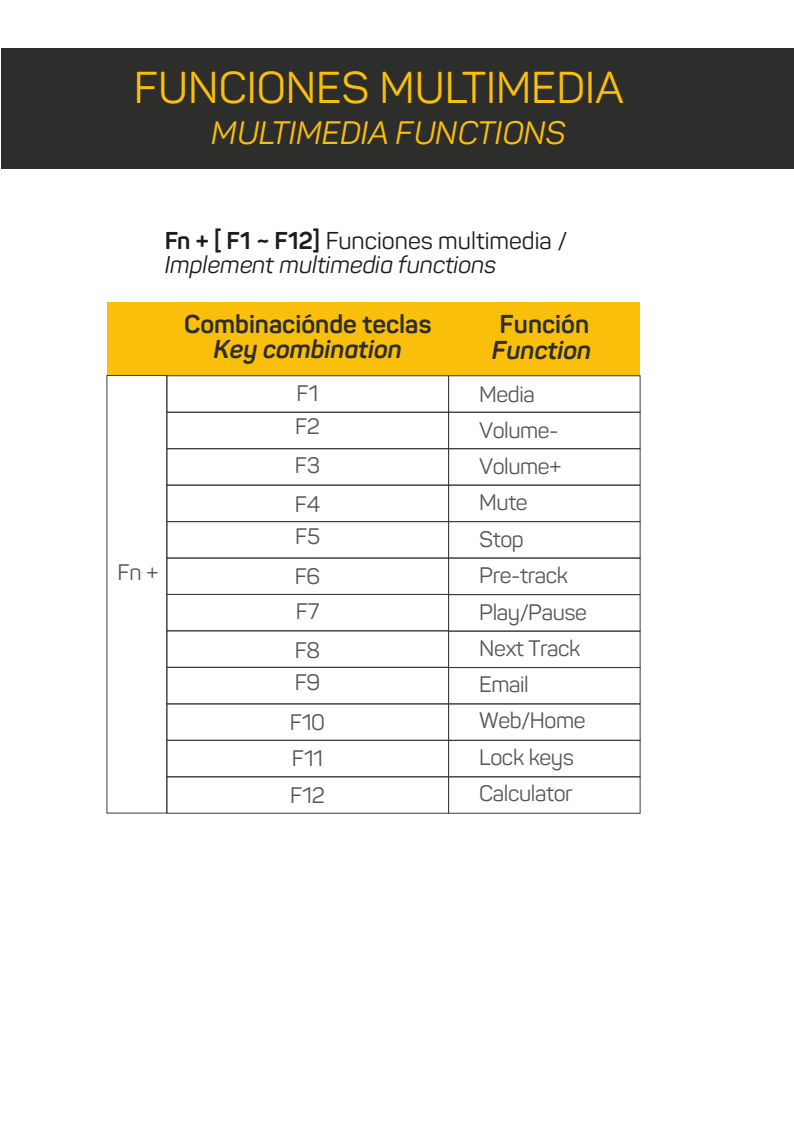
<style>
.page{position:relative;width:794px;height:1134px;background:#fff}
.page>*{position:absolute;margin:0;border:0;box-sizing:border-box;transform-origin:0 0}
.t1{font:44px "Panton";color:#fabf0b}
.t2{font:italic 32px "Panton";color:#fabf0b}
.t3{font:700 25.6px "Panton";color:#2d2d2b}
.t4{font:italic 700 25.6px "Panton";color:#2d2d2b}
.t5{font:italic 24px/24px "Panton";color:#1d1d1b}
.t6{font:22px/36.4px "Panton";letter-spacing:-.015em;color:#575756}
.s1{font-weight:700;font-style:normal}
.s2{font-style:normal}
</style>
<div class="page">
<div style="left:2px;top:48px;width:792px;height:120px;background:#2d2d2b"></div>
<div style="left:167px;top:302px;width:281px;height:74px;background:#fabf0b"></div>
<div style="left:107px;top:302px;width:60px;height:74px;background:#fabf0b"></div>
<div style="left:448px;top:303px;width:192px;height:73px;background:#fabf0b"></div>
<div style="left:448px;top:375px;width:192px;height:38px;border:1px solid #3c3c3b"></div>
<div style="left:448px;top:412px;width:192px;height:37px;border:1px solid #3c3c3b"></div>
<div style="left:448px;top:448px;width:192px;height:38px;border:1px solid #3c3c3b"></div>
<div style="left:448px;top:485px;width:192px;height:37px;border:1px solid #3c3c3b"></div>
<div style="left:166px;top:375px;width:283px;height:38px;border:1px solid #3c3c3b"></div>
<div style="left:166px;top:448px;width:283px;height:38px;border:1px solid #3c3c3b"></div>
<div style="left:166px;top:485px;width:283px;height:37px;border:1px solid #3c3c3b"></div>
<div style="left:448px;top:521px;width:192px;height:37px;border:1px solid #3c3c3b"></div>
<div style="left:166px;top:521px;width:283px;height:37px;border:1px solid #3c3c3b"></div>
<div style="left:448px;top:557px;width:192px;height:38px;border:1px solid #3c3c3b"></div>
<div style="left:448px;top:594px;width:192px;height:38px;border:1px solid #3c3c3b"></div>
<div style="left:448px;top:631px;width:192px;height:37px;border:1px solid #3c3c3b"></div>
<div style="left:448px;top:667px;width:192px;height:37px;border:1px solid #3c3c3b"></div>
<div style="left:448px;top:703px;width:192px;height:38px;border:1px solid #3c3c3b"></div>
<div style="left:448px;top:740px;width:192px;height:37px;border:1px solid #3c3c3b"></div>
<div style="left:166px;top:557px;width:283px;height:38px;border:1px solid #3c3c3b"></div>
<div style="left:166px;top:594px;width:283px;height:37px;border:1px solid #3c3c3b"></div>
<div style="left:166px;top:630px;width:283px;height:38px;border:1px solid #3c3c3b"></div>
<div style="left:166px;top:667px;width:283px;height:37px;border:1px solid #3c3c3b"></div>
<div style="left:166px;top:703px;width:283px;height:38px;border:1px solid #3c3c3b"></div>
<div style="left:166px;top:740px;width:283px;height:37px;border:1px solid #3c3c3b"></div>
<div style="left:448px;top:776px;width:192px;height:38px;border:1px solid #3c3c3b"></div>
<div style="left:166px;top:776px;width:283px;height:38px;border:1px solid #3c3c3b"></div>
<h1 class="t1" style="left:134px;top:60px;width:491px">FUNCIONES MULTIMEDIA</h1>
<h2 class="t2" style="left:211px;top:113px;width:356px">MULTIMEDIA FUNCTIONS</h2>
<p class="t5" style="left:165px;top:228px;width:404px"><span class="s1">Fn + [ F1 ~ F12]</span> <span class="s2">Funciones multimedia /<br></span>Implement multimedia functions</p>
<p class="t6" style="left:117px;top:554px;width:43px">Fn +</p>
<p class="t3" style="left:184px;top:308px;width:249px">Combinaciónde teclas</p>
<p class="t4" style="left:213px;top:333px;width:190px">Key combination</p>
<p class="t3" style="left:499px;top:309px;width:91px">Función</p>
<p class="t4" style="left:492px;top:334px;width:101px">Function</p>
<p class="t6" style="left:297px;top:375px;width:23px">F1</p>
<p class="t6" style="left:479px;top:376px;width:109px">Media<br>Volume-<br>Volume+<br>Mute<br>Stop<br>Pre-track<br>Play/Pause<br>Next Track<br>Email<br>Web/Home<br>Lock keys</p>
<p class="t6" style="left:295px;top:406px;width:27px;line-height:39.2px;text-align:justify">F2<br>F3<br>F4</p>
<p class="t6" style="left:295px;top:516px;width:27px;line-height:40px">F5<br>F6</p>
<p class="t6" style="left:295px;top:592px;width:27px;line-height:38.8px">F7<br>F8</p>
<p class="t6" style="left:290px;top:662px;width:37px;line-height:40px">F9<br>F10</p>
<p class="t6" style="left:290px;top:740px;width:36px">F11<br>F12</p>
<p class="t6" style="left:479px;top:775px;width:95px">Calculator</p>
</div>
